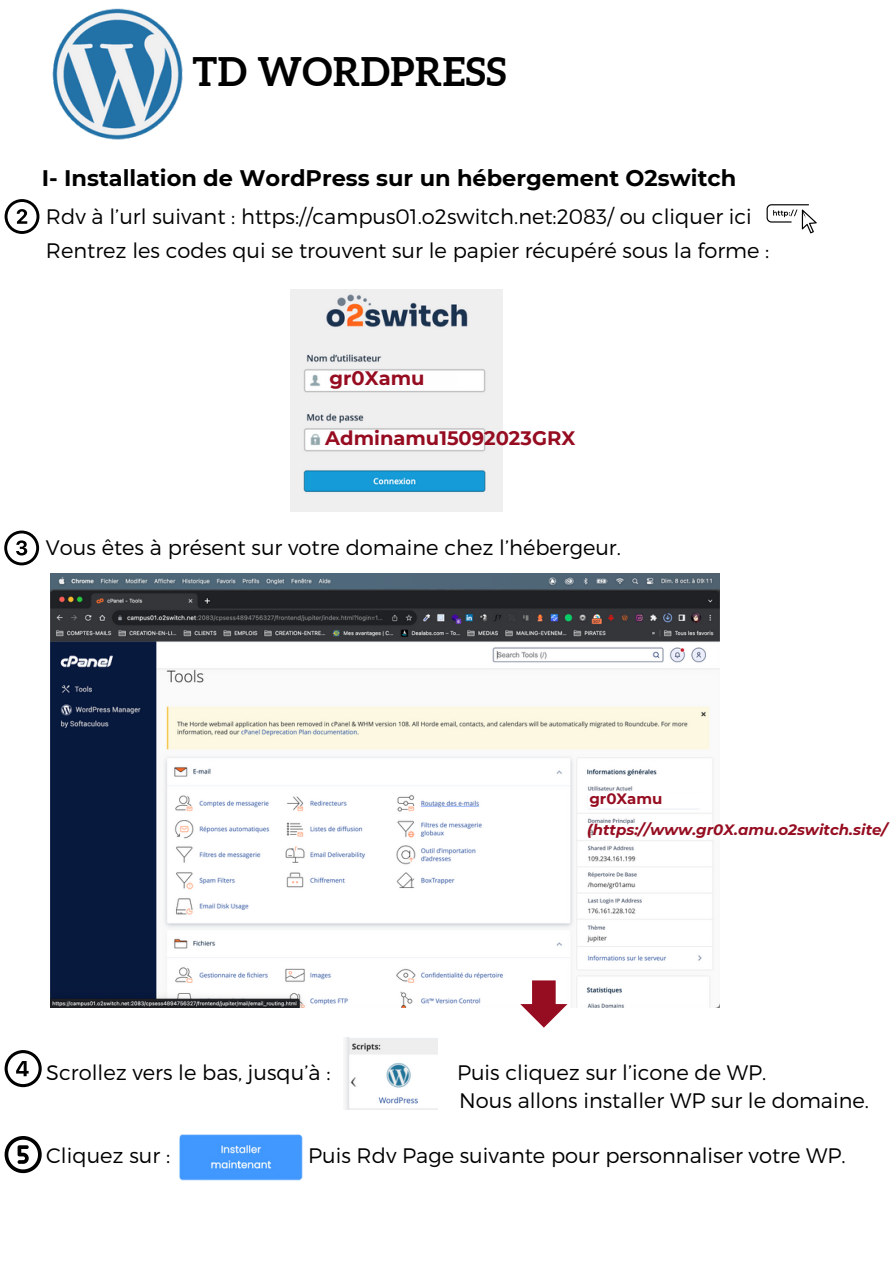
<style>
.page{position:relative;width:893px;height:1264px;background:#fff}
.page>*{position:absolute;margin:0;border:0;box-sizing:border-box;transform-origin:0 0}
.t1{font:700 39.3px "Aleo";letter-spacing:.015em;color:#000}
.t2{font:700 22.5px "Montserrat";color:#000}
.t3{font:300 21px "Montserrat";color:#000}
.t4{font:700 19.5px "Montserrat";color:#960d21}
.t5{font:italic 700 15px "Montserrat";color:#960d21}
.t6{font:700 15px "Montserrat";color:#960d21}
</style>
<div class="page">
<img style="left:52px;top:8px;width:131px;height:132px">
<svg style="left:5px;top:199px;width:34px;height:35px"></svg>
<svg style="left:766px;top:204px;width:50px;height:29px"></svg>
<img style="left:290px;top:290px;width:212px;height:221px">
<div style="left:324px;top:372px;width:134px;height:18px;background:#fffefe"></div>
<div style="left:324px;top:430px;width:155px;height:18px;background:#fffefe"></div>
<svg style="left:4px;top:530px;width:35px;height:35px"></svg>
<img style="left:50px;top:573px;width:669px;height:434px">
<div style="left:588px;top:794px;width:118px;height:13px;background:#fff"></div>
<div style="left:594px;top:825px;width:118px;height:13px;background:#fff"></div>
<img style="left:345px;top:1037px;width:93px;height:72px">
<svg style="left:520px;top:980px;width:47px;height:47px"></svg>
<svg style="left:5px;top:1050px;width:37px;height:37px"></svg>
<svg style="left:5px;top:1136px;width:37px;height:37px"></svg>
<img style="left:179px;top:1134px;width:124px;height:47px">
<p class="t1" style="left:192px;top:49px;width:315px">TD WORDPRESS</p>
<p class="t2" style="left:42px;top:165px;width:696px">I- Installation de WordPress sur un hébergement O2switch</p>
<p class="t3" style="left:46px;top:203px;width:707px">Rdv à l’url suivant : https://campus01.o2switch.net:2083/ ou cliquer ici</p>
<p class="t3" style="left:46px;top:237px;width:724px">Rentrez les codes qui se trouvent sur le papier récupéré sous la forme :</p>
<p class="t4" style="left:329px;top:366px;width:96px">gr0Xamu</p>
<p class="t4" style="left:325px;top:426px;width:251px">Adminamu15092023GRX</p>
<p class="t3" style="left:46px;top:534px;width:576px">Vous êtes à présent sur votre domaine chez l’hébergeur.</p>
<p class="t6" style="left:589px;top:789px;width:75px">gr0Xamu</p>
<p class="t5" style="left:587px;top:820px;width:301px">(https://www.gr0X.amu.o2switch.site/</p>
<p class="t3" style="left:46px;top:1059px;width:286px">Scrollez vers le bas, jusqu’à :</p>
<p class="t3" style="left:457px;top:1059px;width:311px">Puis cliquez sur l’icone de WP.</p>
<p class="t3" style="left:459px;top:1086px;width:411px">Nous allons installer WP sur le domaine.</p>
<p class="t3" style="left:46px;top:1142px;width:125px">Cliquez sur :</p>
<p class="t3" style="left:308px;top:1142px;width:539px">Puis Rdv Page suivante pour personnaliser votre WP.</p>
</div>
